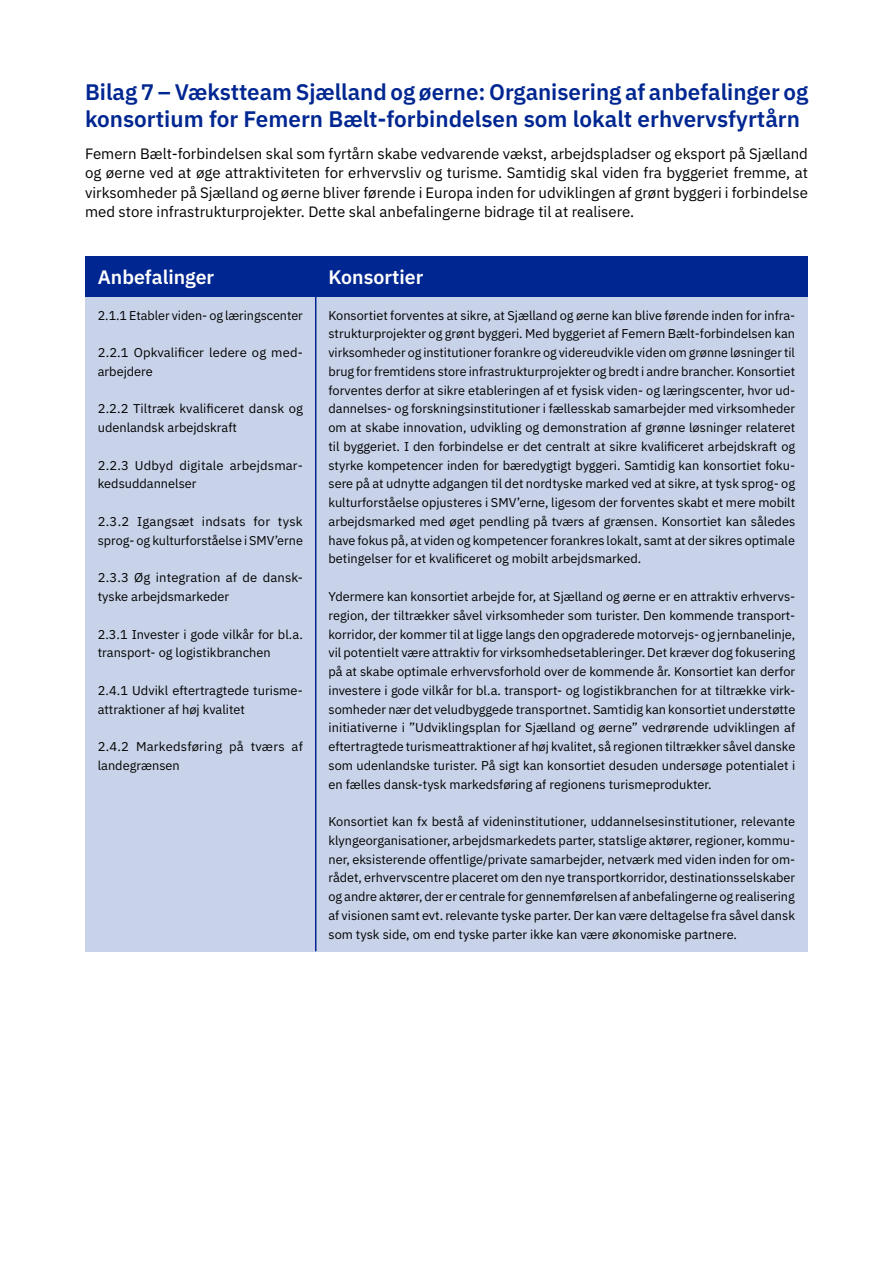
<style>
.page{position:relative;width:893px;height:1263px;background:#fff}
.page>*{position:absolute;margin:0;border:0;box-sizing:border-box;transform-origin:0 0}
.t1{font:600 22.5px/27px "IBM Plex Sans";color:#002691}
.t2{font:600 19.5px "IBM Plex Sans";color:#fff}
.t3{font:15px/19.5px "IBM Plex Sans";color:#000;text-align:justify}
.t4{font:12.75px/18.8px "IBM Plex Sans";color:#000}
</style>
<div class="page">
<div style="left:85px;top:256px;width:231px;height:41px;background:#002691"></div>
<div style="left:316px;top:256px;width:492px;height:41px;background:#002691"></div>
<div style="left:85px;top:297px;width:231px;height:654px;background:#c8d3e9"></div>
<div style="left:316px;top:297px;width:492px;height:654px;background:#c8d3e9"></div>
<hr style="left:315px;top:297px;width:1px;height:654px;background:#002691">
<h2 class="t1" style="left:85px;top:76px;width:725px">Bilag 7 – Vækstteam Sjælland og øerne: Organisering af anbefalinger og konsortium for Femern Bælt-forbindelsen som lokalt erhvervsfyrtårn</h2>
<p class="t3" style="left:85px;top:142px;width:724px">Femern Bælt-forbindelsen skal som fyrtårn skabe vedvarende vækst, arbejdspladser og eksport på Sjælland og øerne ved at øge attraktiviteten for erhvervsliv og turisme. Samtidig skal viden fra byggeriet fremme, at virksomheder på Sjælland og øerne bliver førende i Europa inden for udviklingen af grønt byggeri i forbindelse med store infrastrukturprojekter. Dette skal anbefalingerne bidrage til at realisere.</p>
<p class="t2" style="left:98px;top:262px;width:118px">Anbefalinger</p>
<p class="t2" style="left:328px;top:262px;width:96px">Konsortier</p>
<p class="t4" style="left:98px;top:305px;width:207px">2.1.1 Etabler viden- og læringscenter</p>
<p class="t4" style="left:98px;top:342px;width:207px">2.2.1 Opkvalificer ledere og med&shy;arbejdere</p>
<p class="t4" style="left:98px;top:398px;width:207px">2.2.2 Tiltræk kvalificeret dansk og udenlandsk arbejdskraft</p>
<p class="t4" style="left:98px;top:455px;width:207px">2.2.3 Udbyd digitale arbejdsmar&shy;kedsuddannelser</p>
<p class="t4" style="left:98px;top:511px;width:207px">2.3.2 Igangsæt indsats for tysk sprog- og kulturforståelse i SMV’erne</p>
<p class="t4" style="left:98px;top:567px;width:207px">2.3.3 Øg integration af de dansk&shy;tyske arbejdsmarkeder</p>
<p class="t4" style="left:98px;top:623px;width:207px">2.3.1 Invester i gode vilkår for bl.a. transport- og logistikbranchen</p>
<p class="t4" style="left:98px;top:680px;width:207px">2.4.1 Udvikl eftertragtede turisme&shy;attraktioner af høj kvalitet</p>
<p class="t4" style="left:98px;top:736px;width:207px">2.4.2 Markedsføring på tværs af landegrænsen</p>
<p class="t4" style="left:328px;top:305px;width:468px;text-align:justify">Konsortiet forventes at sikre, at Sjælland og øerne kan blive førende inden for infra&shy;strukturprojekter og grønt byggeri. Med byggeriet af Femern Bælt-forbindelsen kan virksomheder og institutioner forankre og videreudvikle viden om grønne løsninger til brug for fremtidens store infrastrukturprojekter og bredt i andre brancher. Konsortiet forventes derfor at sikre etableringen af et fysisk viden- og læringscenter, hvor ud&shy;dannelses- og forskningsinstitutioner i fællesskab samarbejder med virksomheder om at skabe innovation, udvikling og demonstration af grønne løsninger relateret til byggeriet. I den forbindelse er det centralt at sikre kvalificeret arbejdskraft og styrke kompetencer inden for bæredygtigt byggeri. Samtidig kan konsortiet foku&shy;sere på at udnytte adgangen til det nordtyske marked ved at sikre, at tysk sprog- og kulturforståelse opjusteres i SMV’erne, ligesom der forventes skabt et mere mobilt arbejdsmarked med øget pendling på tværs af grænsen. Konsortiet kan således have fokus på, at viden og kompetencer forankres lokalt, samt at der sikres optimale betingelser for et kvalificeret og mobilt arbejdsmarked.</p>
<p class="t4" style="left:328px;top:586px;width:468px;text-align:justify">Ydermere kan konsortiet arbejde for, at Sjælland og øerne er en attraktiv erhvervs&shy;region, der tiltrækker såvel virksomheder som turister. Den kommende transport&shy;korridor, der kommer til at ligge langs den opgraderede motorvejs- og jernbanelinje, vil potentielt være attraktiv for virksomhedsetableringer. Det kræver dog fokusering på at skabe optimale erhvervsforhold over de kommende år. Konsortiet kan derfor investere i gode vilkår for bl.a. transport- og logistikbranchen for at tiltrække virk&shy;somheder nær det veludbyggede transportnet. Samtidig kan konsortiet understøtte initiativerne i ”Udviklingsplan for Sjælland og øerne” vedrørende udviklingen af eftertragtede turismeattraktioner af høj kvalitet, så regionen tiltrækker såvel danske som udenlandske turister. På sigt kan konsortiet desuden undersøge potentialet i en fælles dansk-tysk markedsføring af regionens turismeprodukter.</p>
<p class="t4" style="left:328px;top:811px;width:468px;text-align:justify">Konsortiet kan fx bestå af videninstitutioner, uddannelsesinstitutioner, relevante klyngeorganisationer, arbejdsmarkedets parter, statslige aktører, regioner, kommu&shy;ner, eksisterende offentlige/private samarbejder, netværk med viden inden for om&shy;rådet, erhvervscentre placeret om den nye transportkorridor, destinationsselskaber og andre aktører, der er centrale for gennemførelsen af anbefalingerne og realisering af visionen samt evt. relevante tyske parter. Der kan være deltagelse fra såvel dansk som tysk side, om end tyske parter ikke kan være økonomiske partnere.</p>
</div>
